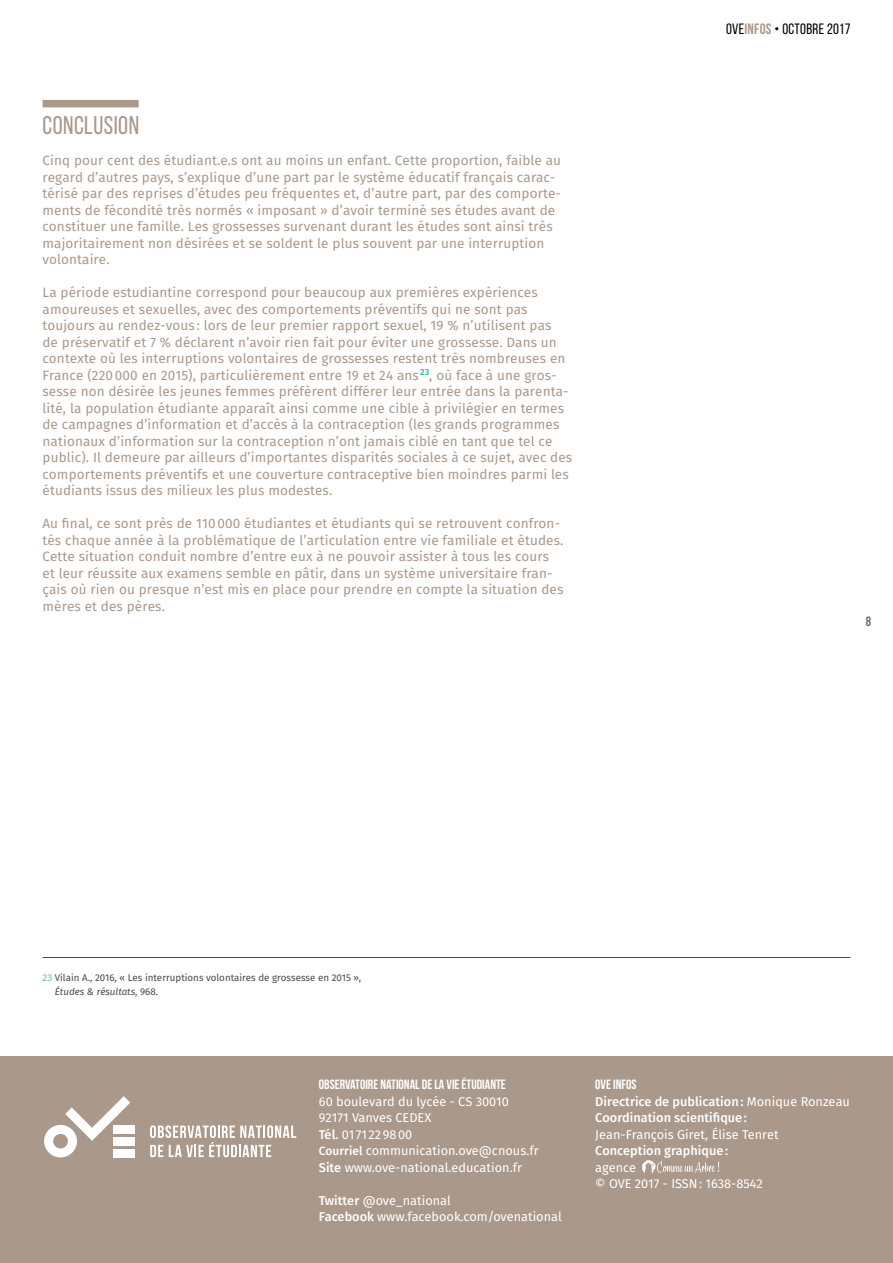
<style>
.page{position:relative;width:893px;height:1263px;background:#fff}
.page>*{position:absolute;margin:0;border:0;box-sizing:border-box;transform-origin:0 0}
.t1{font:25.5px "Bebas Neue";letter-spacing:.02em;color:#aa988a}
.t2{font:15px "Bebas Neue";letter-spacing:.02em;color:#000}
.t3{font:13.5px/16.5px "Fira Sans";letter-spacing:.01em;color:#aa988a}
.t4{font:700 13.5px "Bebas Neue";color:#fff}
.t5{font:700 13.5px "Bebas Neue";color:#706f6f}
.t6{font:12.75px/16.5px "Fira Sans";color:#fff}
.t7{font:500 12.75px/16.5px "Fira Sans";color:#fff}
.t8{font:9.75px/13.5px "Fira Sans";color:#4a4a49}
.s1{font-weight:700;color:#aa988a}
.s2{color:#5dbdaf}
.s3{font-style:italic}
.s4{font-weight:500}
.s5{font-weight:500;font-size:12px}
.s6{font-weight:400}
</style>
<div class="page">
<div style="left:0;top:1056px;width:893px;height:207px;background:#aa988a"></div>
<svg style="left:150px;top:1125px;width:146px;height:32px"></svg>
<div style="left:113px;top:1126px;width:21px;height:8px;background:#fff"></div>
<div style="left:113px;top:1137px;width:21px;height:8px;background:#fff"></div>
<div style="left:113px;top:1149px;width:21px;height:8px;background:#fff"></div>
<svg style="left:44px;top:1096px;width:86px;height:61px"></svg>
<svg style="left:642px;top:1160px;width:77px;height:14px"></svg>
<div style="left:43px;top:100px;width:96px;height:7px;background:#aa988a"></div>
<hr style="left:43px;top:957px;width:807px;height:1px;background:#4a4a49">
<h1 class="t1" style="left:43px;top:111px;width:98px">CONCLUSION</h1>
<p class="t3" style="left:43px;top:153px;width:520px">Cinq pour cent des étudiant.e.s ont au moins un enfant. Cette proportion, faible au regard d’autres pays, s’explique d’une part par le système éducatif français carac&shy;térisé par des reprises d’études peu fréquentes et, d’autre part, par des comporte&shy;ments de fécondité très normés « imposant » d’avoir terminé ses études avant de constituer une famille. Les grossesses survenant durant les études sont ainsi très majoritairement non désirées et se soldent le plus souvent par une interruption volontaire.</p>
<p class="t3" style="left:43px;top:285px;width:531px">La période estudiantine correspond pour beaucoup aux premières expériences amoureuses et sexuelles, avec des comportements préventifs qui ne sont pas toujours au rendez-vous : lors de leur premier rapport sexuel, 19 % n’utilisent pas<br>de préservatif et 7 % déclarent n’avoir rien fait pour éviter une grossesse. Dans un contexte où les interruptions volontaires de grossesses restent très nombreuses en France (220 000 en 2015), particulièrement entre 19 et 24 ans <sup>23</sup>, où face à une gros&shy;sesse non désirée les jeunes femmes préfèrent différer leur entrée dans la parenta&shy;lité, la population étudiante apparaît ainsi comme une cible à privilégier en termes de campagnes d’information et d’accès à la contraception (les grands programmes nationaux d’information sur la contraception n’ont jamais ciblé en tant que tel ce public). Il demeure par ailleurs d’importantes disparités sociales à ce sujet, avec des comportements préventifs et une couverture contraceptive bien moindres parmi les étudiants issus des milieux les plus modestes.</p>
<p class="t3" style="left:43px;top:516px;width:522px">Au final, ce sont près de 110 000 étudiantes et étudiants qui se retrouvent confron&shy;tés chaque année à la problématique de l’articulation entre vie familiale et études.<br>Cette situation conduit nombre d’entre eux à ne pouvoir assister à tous les cours et leur réussite aux examens semble en pâtir, dans un système universitaire fran&shy;çais où rien ou presque n’est mis en place pour prendre en compte la situation des mères et des pères.</p>
<p class="t2" style="left:726px;top:21px;width:126px">OVE<span class="s1">INFOS</span> • OCTOBRE 2017</p>
<p class="t5" style="left:866px;top:614px;width:7px">8</p>
<p class="t8" style="left:55px;top:972px;width:308px;text-indent:-12px"><span class="s2">23</span> Vilain A., 2016, « Les interruptions volontaires de grossesse en 2015 »,<br><span class="s3">Études &amp; résultats</span>, 968.</p>
<p class="t4" style="left:319px;top:1077px;width:188px">OBSERVATOIRE NATIONAL DE LA VIE ÉTUDIANTE</p>
<p class="t6" style="left:319px;top:1094px;width:221px">60 boulevard du lycée - CS 30010<br>92171 Vanves CEDEX<br><span class="s4">Tél.</span> 01 71 229800<br><span class="s5">Courriel</span> communication.ove@cnous.fr<br><span class="s4">Site</span> www.ove-national.education.fr</p>
<p class="t6" style="left:319px;top:1193px;width:244px"><span class="s4">Twitter</span> @ove_national<br><span class="s4">Facebook</span> www.facebook.com/ovenational</p>
<p class="t4" style="left:595px;top:1077px;width:43px">OVE INFOS</p>
<p class="t7" style="left:595px;top:1094px;width:256px">Directrice de publication: <span class="s6">Monique Ronzeau<br></span>Coordination scientifique:</p>
<p class="t6" style="left:595px;top:1127px;width:185px">Jean-François Giret, Élise Tenret</p>
<p class="t7" style="left:595px;top:1143px;width:134px">Conception graphique:</p>
<p class="t6" style="left:595px;top:1160px;width:169px">agence<br>© OVE 2017 - ISSN: 1638-8542</p>
</div>
